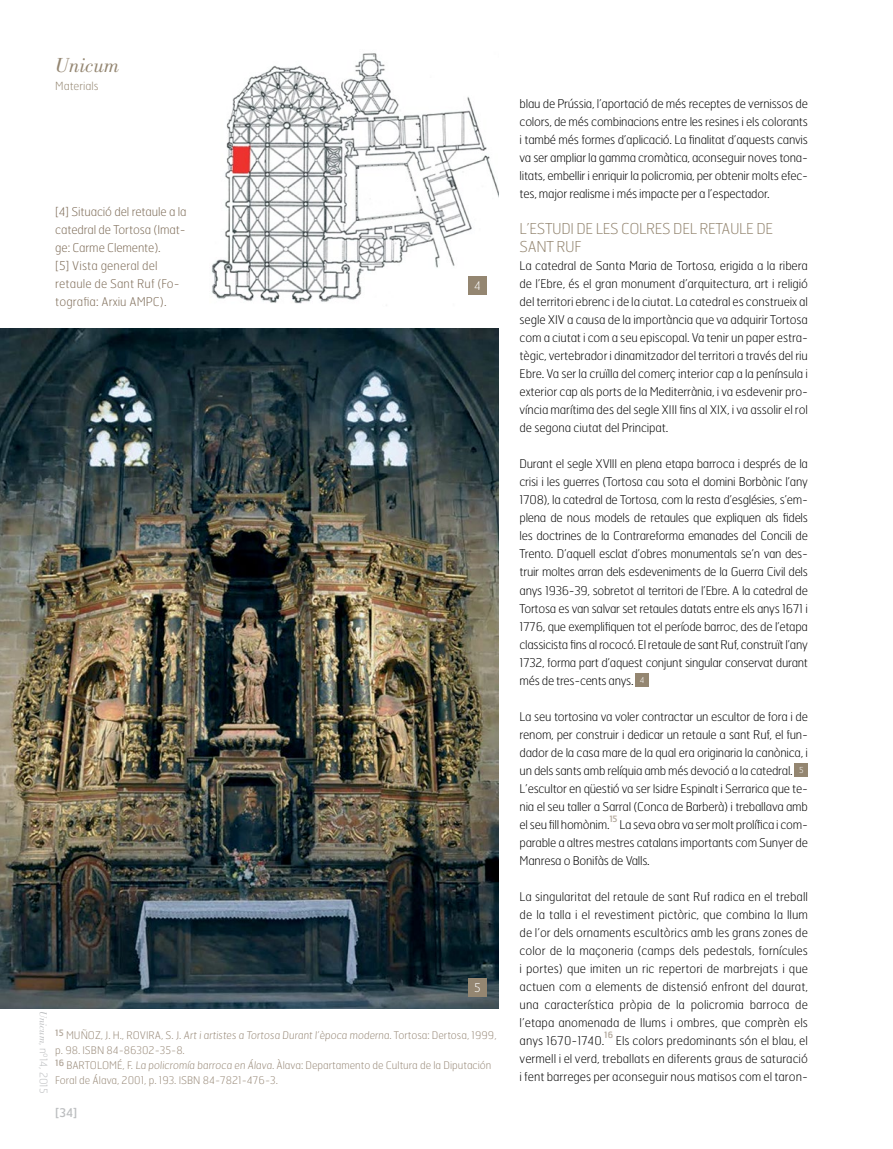
<style>
.page{position:relative;width:893px;height:1149px;background:#fff}
.page>*{position:absolute;margin:0;border:0;box-sizing:border-box;transform-origin:0 0}
.t1{font:italic 21px "Bodoni Std";color:#948671}
.t2{font:100 15px/18px "Hermes";letter-spacing:-.025em;color:#948671}
.t3{font:100 12px/18px "Hermes";letter-spacing:-.02em;color:#000;text-align:justify}
.t4{font:100 12px/18px "Hermes";letter-spacing:-.01em;color:#7c6a55}
.t5{font:12px "Hermes";color:#bcbec0}
.t6{font:100 12px "Hermes";color:#fff}
.t7{font:100 11.25px "Hermes";color:#948671}
.t8{font:100 10.5px/15px "Hermes";color:#978877}
.t9{font:100 10.5px "Hermes";color:#bcbec0}
.t10{font:8.7px "Hermes";color:#b1a699}
.s1{font-family:"Bodoni Std";font-weight:400;font-style:italic}
</style>
<div class="page">
<img style="left:211px;top:53px;width:287px;height:251px">
<div style="left:636px;top:672px;width:13px;height:14px;background:#948671"></div>
<div style="left:795px;top:762px;width:13px;height:14px;background:#948671"></div>
<img style="left:0;top:328px;width:498px;height:680px">
<div style="left:468px;top:978px;width:19px;height:18px;background:#948671"></div>
<div style="left:468px;top:276px;width:19px;height:18px;background:#948671"></div>
<h1 class="t1" style="left:55px;top:53px;width:66px">Unicum</h1>
<p class="t7" style="left:55px;top:79px;width:45px">Materials</p>
<p class="t4" style="left:55px;top:202px;width:133px">[4] Situació del retaule a la catedral de Tortosa (Imat&shy;ge: Carme Clemente).<br>[5] Vista general del retaule de Sant Ruf (Fo&shy;tografia: Arxiu AMPC).</p>
<p class="t6" style="left:474px;top:278px;width:8px">4</p>
<p class="t9" style="left:50px;top:1010px;width:84px;rotate:90deg"><span class="s1">Unicum</span>, nº14, 2015</p>
<p class="t6" style="left:474px;top:980px;width:8px">5</p>
<p class="t8" style="left:55px;top:1027px;width:443px"><sup>15</sup> MUÑOZ, J. H., ROVIRA, S. J. Art i artistes a Tortosa Durant l’època moderna. Tortosa: Dertosa, 1999, p. 98. ISBN 84-86302-35-8.<br><sup>16</sup> BARTOLOMÉ, F. La policromía barroca en Álava. Àlava: Departamento de Cultura de la Diputación Foral de Álava, 2001, p. 193. ISBN 84-7821-476-3.</p>
<p class="t5" style="left:55px;top:1104px;width:24px">[34]</p>
<p class="t3" style="left:520px;top:94px;width:290px">blau de Prússia, l’aportació de més receptes de vernissos de colors, de més combinacions entre les resines i els colorants i també més formes d’aplicació. La finalitat d’aquests canvis va ser ampliar la gamma cromàtica, aconseguir noves tona&shy;litats, embellir i enriquir la policromia, per obtenir molts efec&shy;tes, major realisme i més impacte per a l’espectador.</p>
<p class="t2" style="left:520px;top:219px;width:255px">L’ESTUDI DE LES COLRES DEL RETAULE DE<br>SANT RUF</p>
<p class="t3" style="left:520px;top:256px;width:290px">La catedral de Santa Maria de Tortosa, erigida a la ribera de l’Ebre, és el gran monument d’arquitectura, art i religió del territori ebrenc i de la ciutat. La catedral es construeix al segle XIV a causa de la importància que va adquirir Tortosa com a ciutat i com a seu episcopal. Va tenir un paper estra&shy;tègic, vertebrador i dinamitzador del territori a través del riu Ebre. Va ser la cruïlla del comerç interior cap a la península i exterior cap als ports de la Mediterrània, i va esdevenir pro&shy;víncia marítima des del segle XIII fins al XIX, i va assolir el rol de segona ciutat del Principat.</p>
<p class="t3" style="left:520px;top:454px;width:290px">Durant el segle XVIII en plena etapa barroca i després de la crisi i les guerres (Tortosa cau sota el domini Borbònic l’any 1708), la catedral de Tortosa, com la resta d’esglésies, s’em&shy;plena de nous models de retaules que expliquen als fidels les doctrines de la Contrareforma emanades del Concili de Trento. D’aquell esclat d’obres monumentals se’n van des&shy;truir moltes arran dels esdeveniments de la Guerra Civil dels anys 1936-39, sobretot al territori de l’Ebre. A la catedral de Tortosa es van salvar set retaules datats entre els anys 1671 i 1776, que exemplifiquen tot el període barroc, des de l’etapa classicista fins al rococó. El retaule de sant Ruf, construït l’any 1732, forma part d’aquest conjunt singular conservat durant més de tres-cents anys. <sup>4</sup></p>
<p class="t3" style="left:520px;top:706px;width:290px;text-align:left">La seu tortosina va voler contractar un escultor de fora i de renom, per construir i dedicar un retaule a sant Ruf, el fun&shy;dador de la casa mare de la qual era originaria la canònica, i un dels sants amb relíquia amb més devoció a la catedral. <sup>5<br></sup>L’escultor en qüestió va ser Isidre Espinalt i Serrarica que te&shy;nia el seu taller a Sarral (Conca de Barberà) i treballava amb el seu fill homònim.</p>
<p class="t10" style="left:609px;top:813px;width:10px">15</p>
<p class="t3" style="left:520px;top:814px;width:290px;text-indent:100px">La seva obra va ser molt prolífica i com&shy;parable a altres mestres catalans importants com Sunyer de Manresa o Bonifàs de Valls.</p>
<p class="t3" style="left:520px;top:886px;width:290px">La singularitat del retaule de sant Ruf radica en el treball de la talla i el revestiment pictòric, que combina la llum de l’or dels ornaments escultòrics amb les grans zones de color de la maçoneria (camps dels pedestals, fornícules i portes) que imiten un ric repertori de marbrejats i que actuen com a elements de distensió enfront del daurat, una característica pròpia de la policromia barroca de l’etapa anomenada de llums i ombres, que comprèn els anys 1670-1740.</p>
<p class="t10" style="left:604px;top:1029px;width:10px">16</p>
<p class="t3" style="left:520px;top:1030px;width:290px;text-indent:96px">Els colors predominants són el blau, el vermell i el verd, treballats en diferents graus de saturació i fent barreges per aconseguir nous matisos com el taron-</p>
</div>
